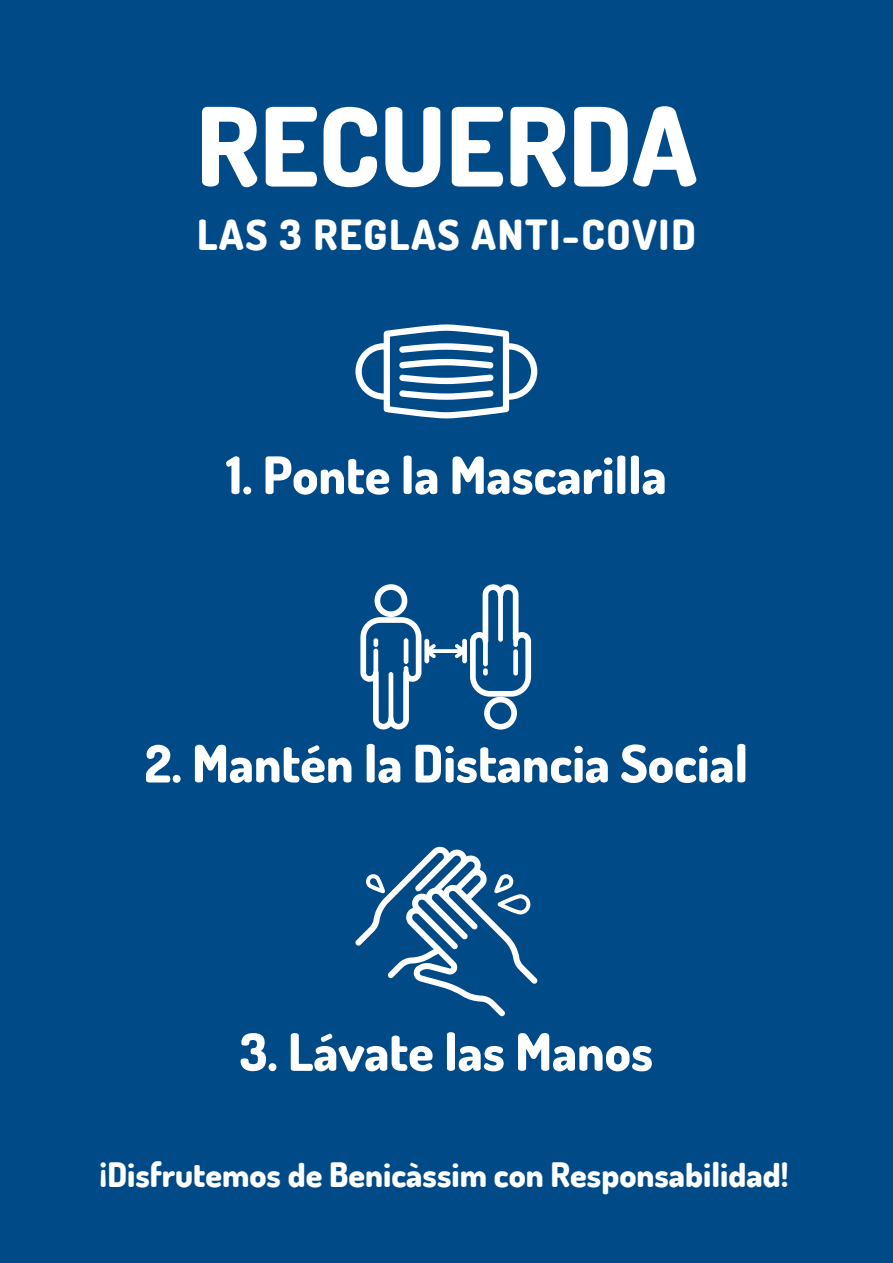
<style>
.page{position:relative;width:893px;height:1263px;background:#004a87}
.page>*{position:absolute;margin:0;border:0;box-sizing:border-box;transform-origin:0 0}
.t1{font:800 109.05px "Dosis";color:#fff}
.t2{font:800 51.6px "Dosis";color:#fff}
.t3{font:800 41.55px "Dosis";letter-spacing:.04em;color:#fff}
.t4{font:800 33.75px "Dosis";color:#fff}
</style>
<div class="page">
<svg style="left:355px;top:847px;width:183px;height:169px"></svg>
<svg style="left:355px;top:324px;width:182px;height:94px"></svg>
<svg style="left:360px;top:584px;width:171px;height:146px"></svg>
<h1 class="t1" style="left:196px;top:77px;width:502px">RECUERDA</h1>
<p class="t3" style="left:197px;top:208px;width:500px">LAS 3 REGLAS ANTI-COVID</p>
<p class="t2" style="left:226px;top:442px;width:442px">1. Ponte la Mascarilla</p>
<p class="t2" style="left:145px;top:730px;width:605px">2. Mantén la Distancia Social</p>
<p class="t2" style="left:240px;top:1019px;width:415px">3. Lávate las Manos</p>
<p class="t4" style="left:100px;top:1153px;width:690px">¡Disfrutemos de Benicàssim con Responsabilidad!</p>
</div>
